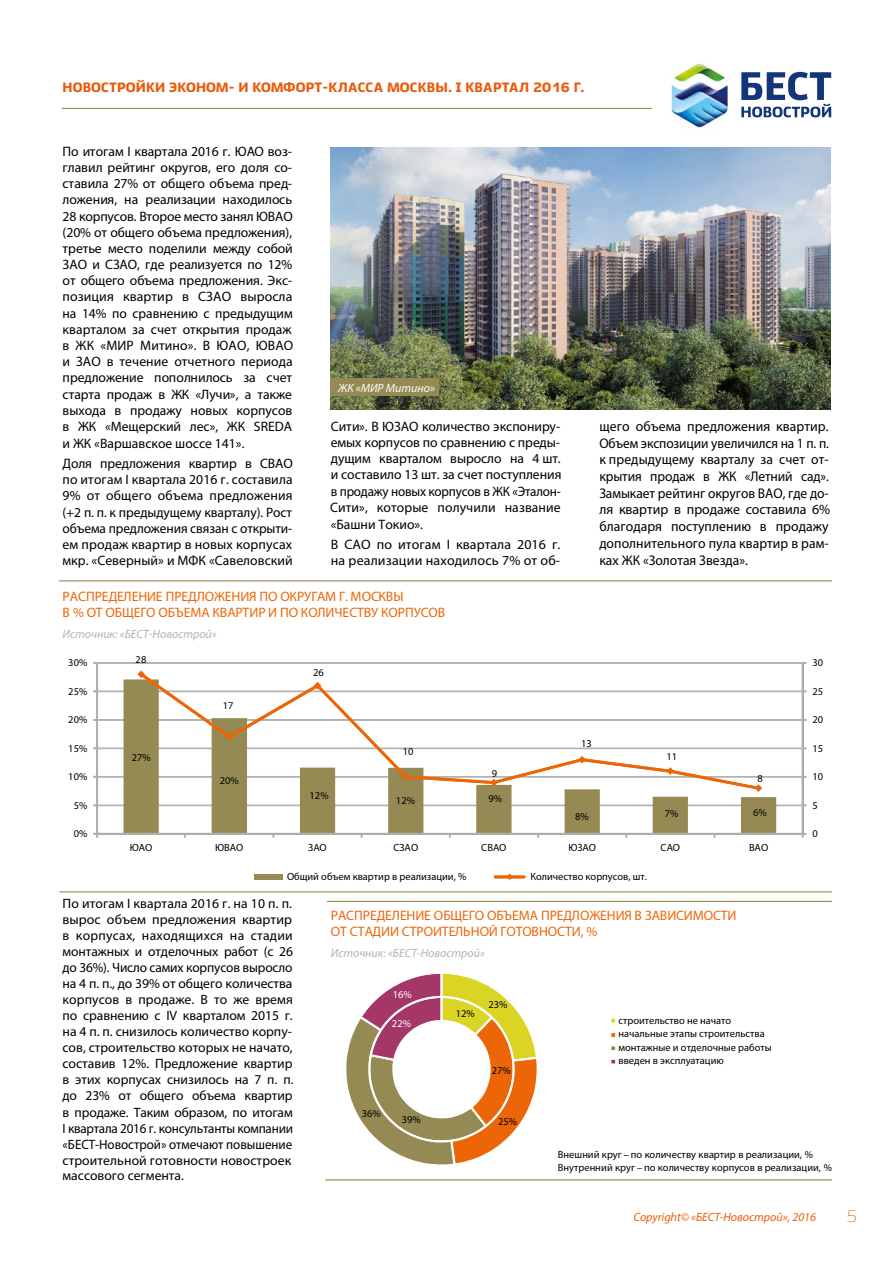
<style>
.page{position:relative;width:893px;height:1263px;background:#fff}
.page>*{position:absolute;margin:0;border:0;box-sizing:border-box;transform-origin:0 0}
.t1{font:300 16.5px "Ekibastuz";color:#ea5b0b}
.t2{font:14.1px/16.8px "Myriad Pro";letter-spacing:.005em;color:#000;text-align:justify}
.t3{font:13.65px/16.2px "Myriad Pro";letter-spacing:.005em;color:#000;text-align:justify}
.t4{font:13.65px/16.2px "Myriad Pro";letter-spacing:-.005em;color:#ec6608}
.t5{font:13.5px/16px "Myriad Pro";letter-spacing:-.005em;color:#000}
.t6{font:900 13.5px "Ekibastuz";letter-spacing:.01em;color:#ea5b0b}
.t7{font:italic 12px "Myriad Pro";color:#b3b2b2}
.t8{font:italic 12px "Myriad Pro";color:#ea5b0b}
.t9{font:italic 12px "Myriad Pro";color:#fff}
.t10{font:10.5px/13.5px "Myriad Pro";color:#000}
.t11{font:10.5px "Myriad Pro";color:#fff}
</style>
<div class="page">
<img style="left:671px;top:63px;width:161px;height:65px">
<svg style="left:741px;top:72px;width:90px;height:45px"></svg>
<hr style="left:62px;top:108px;width:590px;height:1px;background:#958a53">
<hr style="left:59px;top:580px;width:772px;height:1px;background:#958a53">
<hr style="left:60px;top:891px;width:771px;height:1px;background:#958a53">
<hr style="left:327px;top:901px;width:504px;height:1px;background:#958a53">
<hr style="left:325px;top:1179px;width:506px;height:1px;background:#958a53">
<hr style="left:97px;top:720px;width:706px;height:1px;background:#868686">
<div style="left:97px;top:805px;width:706px;height:1px;border:1px solid #b3b2b2"></div>
<div style="left:97px;top:776px;width:706px;height:1px;border:1px solid #b3b2b2"></div>
<div style="left:97px;top:748px;width:706px;height:1px;border:1px solid #b3b2b2"></div>
<div style="left:97px;top:719px;width:706px;height:1px;border:1px solid #b3b2b2"></div>
<div style="left:97px;top:691px;width:706px;height:1px;border:1px solid #b3b2b2"></div>
<div style="left:97px;top:662px;width:706px;height:1px;border:1px solid #b3b2b2"></div>
<svg style="left:124px;top:679px;width:652px;height:154px"></svg>
<div style="left:802px;top:663px;width:1px;height:171px;border:1px solid #b3b2b2"></div>
<div style="left:96px;top:663px;width:2px;height:171px;border:1px solid #b3b2b2"></div>
<div style="left:97px;top:833px;width:706px;height:1px;border:1px solid #b3b2b2"></div>
<svg style="left:94px;top:833px;width:4px;height:4px"></svg>
<svg style="left:802px;top:833px;width:4px;height:4px"></svg>
<svg style="left:140px;top:675px;width:620px;height:114px"></svg>
<svg style="left:137px;top:670px;width:8px;height:8px"></svg>
<svg style="left:225px;top:733px;width:8px;height:8px"></svg>
<svg style="left:314px;top:682px;width:7px;height:7px"></svg>
<svg style="left:402px;top:773px;width:8px;height:8px"></svg>
<svg style="left:490px;top:779px;width:8px;height:7px"></svg>
<svg style="left:578px;top:756px;width:8px;height:8px"></svg>
<svg style="left:666px;top:767px;width:8px;height:8px"></svg>
<svg style="left:755px;top:784px;width:7px;height:8px"></svg>
<div style="left:255px;top:874px;width:28px;height:6px;background:#958a53"></div>
<svg style="left:494px;top:874px;width:32px;height:6px"></svg>
<svg style="left:346px;top:973px;width:191px;height:192px"></svg>
<svg style="left:611px;top:1018px;width:5px;height:5px"></svg>
<svg style="left:611px;top:1032px;width:5px;height:18px"></svg>
<svg style="left:611px;top:1059px;width:5px;height:5px"></svg>
<img style="left:330px;top:148px;width:501px;height:261px">
<div style="left:330px;top:378px;width:109px;height:18px;background:#958a53"></div>
<p class="t6" style="left:63px;top:79px;width:523px">новостройки эконом- и комфорт-класса москвы. I квартал 2016 г.</p>
<p class="t3" style="left:63px;top:143px;width:232px">По итогам I квартала 2016 г. ЮАО воз&shy;главил рейтинг округов, его доля со&shy;ставила 27% от общего объема пред&shy;ложения, на реализации находилось 28 корпусов. Второе место занял ЮВАО (20% от общего объема предложения), третье место поделили между собой ЗАО и СЗАО, где реализуется по 12% от общего объема предложения. Экс&shy;позиция квартир в СЗАО выросла на 14% по сравнению с предыдущим кварталом за счет открытия продаж в ЖК «МИР Митино». В ЮАО, ЮВАО и ЗАО в течение отчетного периода предложение пополнилось за счет старта продаж в ЖК «Лучи», а также выхода в продажу новых корпусов в ЖК «Мещерский лес», ЖК SREDA и ЖК «Варшавское шоссе 141».</p>
<p class="t3" style="left:63px;top:455px;width:232px">Доля предложения квартир в СВАО по итогам I квартала 2016 г. составила 9% от общего объема предложения (+2 п. п. к предыдущему кварталу). Рост объема предложения связан с открыти&shy;ем продаж квартир в новых корпусах мкр. «Северный» и МФК «Савеловский</p>
<p class="t9" style="left:338px;top:380px;width:98px">ЖК «МИР Митино»</p>
<p class="t3" style="left:330px;top:418px;width:233px">Сити». В ЮЗАО количество экспониру&shy;емых корпусов по сравнению с преды&shy;дущим кварталом выросло на 4 шт. и составило 13 шт. за счет поступления в продажу новых корпусов в ЖК «Эталон-Сити», которые получили название «Башни Токио».</p>
<p class="t3" style="left:331px;top:536px;width:231px">В САО по итогам I квартала 2016 г. на реализации находилось 7% от об-</p>
<p class="t4" style="left:63px;top:588px;width:384px">РАСПРЕДЕЛЕНИЕ ПРЕДЛОЖЕНИЯ ПО ОКРУГАМ Г. МОСКВЫ<br>В % ОТ ОБЩЕГО ОБЪЕМА КВАРТИР И ПО КОЛИЧЕСТВУ КОРПУСОВ</p>
<p class="t7" style="left:63px;top:627px;width:156px">Источник: «БЕСТ-Новострой»</p>
<p class="t10" style="left:68px;top:656px;width:21px">30%</p>
<p class="t10" style="left:68px;top:684px;width:21px">25%</p>
<p class="t10" style="left:68px;top:713px;width:21px">20%</p>
<p class="t10" style="left:68px;top:741px;width:21px">15%</p>
<p class="t10" style="left:68px;top:769px;width:21px">10%</p>
<p class="t10" style="left:136px;top:653px;width:12px">28</p>
<p class="t10" style="left:132px;top:750px;width:21px">27%</p>
<p class="t10" style="left:223px;top:699px;width:12px">17</p>
<p class="t10" style="left:220px;top:774px;width:20px">20%</p>
<p class="t10" style="left:313px;top:665px;width:12px">26</p>
<p class="t10" style="left:403px;top:745px;width:12px">10</p>
<p class="t10" style="left:492px;top:766px;width:7px">9</p>
<p class="t2" style="left:599px;top:418px;width:232px">щего объема предложения квартир.<br>Объем экспозиции увеличился на 1 п. п. к предыдущему кварталу за счет от&shy;крытия продаж в ЖК «Летний сад».<br>Замыкает рейтинг округов ВАО, где до&shy;ля квартир в продаже составила 6% благодаря поступлению в продажу дополнительного пула квартир в рам&shy;ках ЖК «Золотая Звезда».</p>
<p class="t10" style="left:581px;top:736px;width:12px">13</p>
<p class="t10" style="left:666px;top:750px;width:12px">11</p>
<p class="t10" style="left:757px;top:772px;width:7px">8</p>
<p class="t10" style="left:812px;top:656px;width:12px">30</p>
<p class="t10" style="left:812px;top:684px;width:12px">25</p>
<p class="t10" style="left:812px;top:713px;width:12px">20</p>
<p class="t10" style="left:812px;top:741px;width:12px">15</p>
<p class="t10" style="left:812px;top:769px;width:12px">10</p>
<p class="t10" style="left:74px;top:798px;width:15px">5%</p>
<p class="t10" style="left:74px;top:827px;width:15px">0%</p>
<p class="t10" style="left:310px;top:788px;width:21px">12%</p>
<p class="t10" style="left:396px;top:794px;width:21px">12%</p>
<p class="t10" style="left:488px;top:791px;width:15px">9%</p>
<p class="t10" style="left:575px;top:809px;width:15px">8%</p>
<p class="t10" style="left:665px;top:807px;width:15px">7%</p>
<p class="t10" style="left:753px;top:805px;width:15px">6%</p>
<p class="t10" style="left:130px;top:840px;width:24px">ЮАО</p>
<p class="t10" style="left:215px;top:840px;width:30px">ЮВАО</p>
<p class="t10" style="left:308px;top:840px;width:20px">ЗАО</p>
<p class="t10" style="left:393px;top:840px;width:26px">СЗАО</p>
<p class="t10" style="left:481px;top:840px;width:27px">СВАО</p>
<p class="t10" style="left:568px;top:840px;width:29px">ЮЗАО</p>
<p class="t10" style="left:661px;top:840px;width:21px">САО</p>
<p class="t10" style="left:749px;top:840px;width:21px">ВАО</p>
<p class="t10" style="left:287px;top:869px;width:181px">Общий объем квартир в реализации, %</p>
<p class="t10" style="left:530px;top:869px;width:118px">Количество корпусов, шт.</p>
<p class="t10" style="left:812px;top:798px;width:7px">5</p>
<p class="t10" style="left:812px;top:827px;width:7px">0</p>
<p class="t5" style="left:63px;top:895px;width:232px;text-align:justify">По итогам I квартала 2016 г. на 10 п. п. вырос объем предложения квартир в корпусах, находящихся на стадии монтажных и отделочных работ (с 26 до 36%). Число самих корпусов выросло на 4 п. п., до 39% от общего количества корпусов в продаже. В то же время по сравнению с IV кварталом 2015 г. на 4 п. п. снизилось количество корпу&shy;сов, строительство которых не начато, составив 12%. Предложение квартир в этих корпусах снизилось на 7 п. п. до 23% от общего объема квартир в продаже. Таким образом, по итогам</p>
<p class="t5" style="left:63px;top:1152px;width:230px;line-height:15.6px">строительной готовности новостроек массового сегмента.</p>
<p class="t5" style="left:63px;top:1120px;width:232px">I квартала 2016 г. консультанты компании «БЕСТ-Новострой» отмечают повышение</p>
<p class="t4" style="left:331px;top:907px;width:407px">РАСПРЕДЕЛЕНИЕ ОБЩЕГО ОБЪЕМА ПРЕДЛОЖЕНИЯ В ЗАВИСИМОСТИ<br>ОТ СТАДИИ СТРОИТЕЛЬНОЙ ГОТОВНОСТИ, %</p>
<p class="t7" style="left:331px;top:946px;width:156px">Источник: «БЕСТ-Новострой»</p>
<p class="t11" style="left:393px;top:988px;width:20px">16%</p>
<p class="t11" style="left:392px;top:1017px;width:20px">22%</p>
<p class="t10" style="left:362px;top:1107px;width:20px">36%</p>
<p class="t10" style="left:402px;top:1113px;width:20px">39%</p>
<p class="t10" style="left:456px;top:1007px;width:20px">12%</p>
<p class="t10" style="left:488px;top:998px;width:20px">23%</p>
<p class="t10" style="left:492px;top:1063px;width:20px">27%</p>
<p class="t10" style="left:498px;top:1114px;width:20px">25%</p>
<p class="t10" style="left:618px;top:1013px;width:155px">строительство не начато начальные этапы строительства монтажные и отделочные работы введен в эксплуатацию</p>
<p class="t10" style="left:558px;top:1148px;width:276px;line-height:12.9px">Внешний круг – по количеству квартир в реализации, %<br>Внутренний круг – по количеству корпусов в реализации, %</p>
<p class="t8" style="left:633px;top:1209px;width:184px">Copyright© «БЕСТ-Новострой», 2016</p>
<p class="t1" style="left:846px;top:1206px;width:12px">5</p>
</div>
